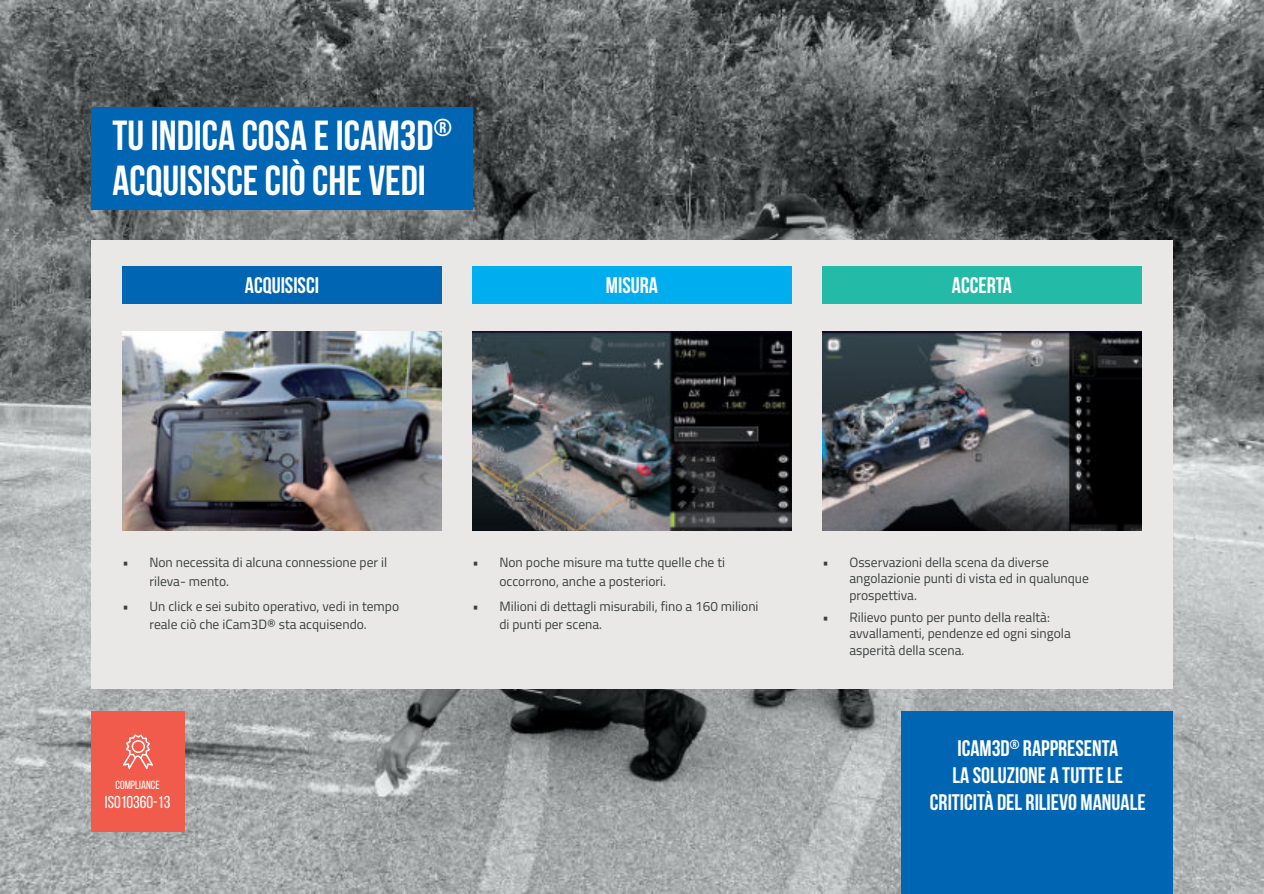
<style>
.page{position:relative;width:1264px;height:894px;background:#fff}
.page>*{position:absolute;margin:0;border:0;box-sizing:border-box;transform-origin:0 0}
.t1{font:700 42px/45px "Bebas Neue";color:#fff}
.t2{font:700 22.5px/27px "Bebas Neue";color:#fff;text-align:center}
.t3{font:17.25px "Bebas Neue";color:#fff}
.t4{font:13.5px/18.6px "Titillium Web";color:#3c4040}
.t5{font:11.85px "Bebas Neue";color:#fff}
</style>
<div class="page">
<img style="left:0;top:0;width:1263px;height:893px">
<div style="left:91px;top:239px;width:1081px;height:449px;background:#e9e8e7"></div>
<div style="left:901px;top:711px;width:271px;height:182px;background:#0066b3"></div>
<div style="left:122px;top:267px;width:319px;height:37px;background:#0066b3"></div>
<div style="left:472px;top:267px;width:319px;height:37px;background:#00aeef"></div>
<div style="left:822px;top:267px;width:319px;height:37px;background:#24baa8"></div>
<div style="left:91px;top:107px;width:381px;height:102px;background:#0066b3"></div>
<img style="left:122px;top:331px;width:319px;height:199px">
<img style="left:822px;top:331px;width:319px;height:199px">
<img style="left:472px;top:331px;width:319px;height:199px">
<div style="left:91px;top:711px;width:93px;height:120px;background:#f15b4c"></div>
<svg style="left:123px;top:734px;width:30px;height:34px"></svg>
<h1 class="t1" style="left:112px;top:117px;width:340px">TU INDICA COSA E ICAM3D<sup>®<br></sup>ACQUISISCE CIÒ CHE VEDI</h1>
<h2 class="t2" style="left:245px;top:274px;width:76px">ACQUISISCI</h2>
<h2 class="t2" style="left:606px;top:274px;width:54px">MISURA</h2>
<h2 class="t2" style="left:951px;top:274px;width:62px">ACCERTA</h2>
<p class="t4" style="left:149px;top:552px;width:239px;text-indent:-27px">• Non necessita di alcuna connessione per il rileva- mento.</p>
<p class="t4" style="left:122px;top:596px;width:278px;text-align:center">• Un click e sei subito operativo, vedi in tempo reale ciò che iCam3D® sta acquisendo.</p>
<p class="t5" style="left:116px;top:779px;width:46px">COMPLIANCE</p>
<p class="t3" style="left:105px;top:795px;width:67px">ISO10360-13</p>
<p class="t4" style="left:499px;top:552px;width:227px;text-indent:-27px">• Non poche misure ma tutte quelle che ti occorrono, anche a posteriori.</p>
<p class="t4" style="left:499px;top:596px;width:260px;text-indent:-27px">• Milioni di dettagli misurabili, fino a 160 milioni di punti per scena.</p>
<p class="t4" style="left:849px;top:554px;width:241px;line-height:16.2px;text-indent:-27px">• Osservazioni della scena da diverse angolazionie punti di vista ed in qualunque prospettiva.</p>
<p class="t4" style="left:849px;top:609px;width:223px;line-height:16.2px;text-indent:-27px">• Rilievo punto per punto della realtà: avvallamenti, pendenze ed ogni singola asperità della scena.</p>
<h2 class="t2" style="left:929px;top:736px;width:217px">ICAM3D<sup>®</sup> RAPPRESENTA<br>LA SOLUZIONE A TUTTE LE<br>CRITICITÀ DEL RILIEVO MANUALE</h2>
</div>
